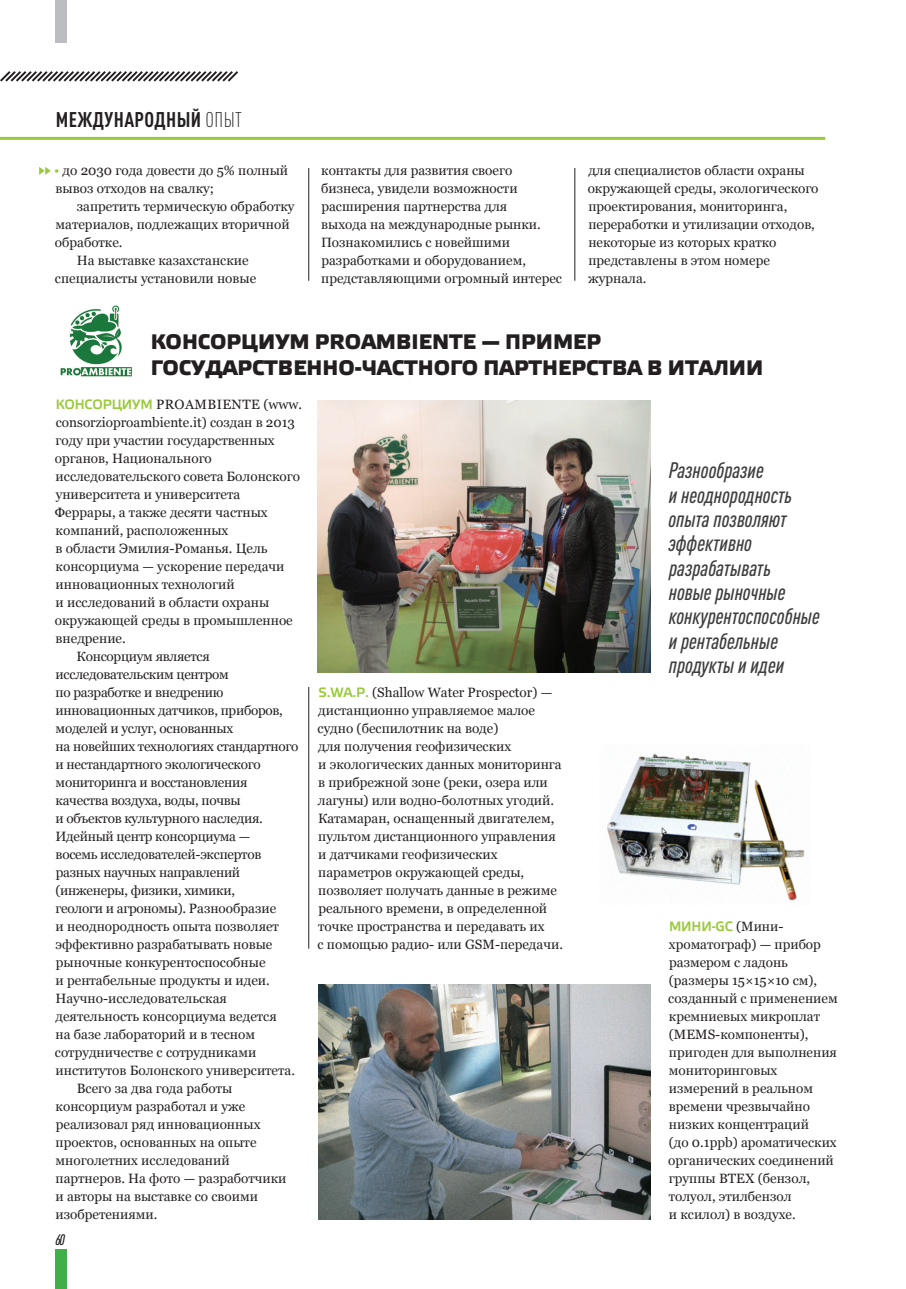
<style>
.page{position:relative;width:906px;height:1289px;background:#fff}
.page>*{position:absolute;margin:0;border:0;box-sizing:border-box;transform-origin:0 0}
.t1{font:italic 500 condensed 22.05px/24.3px "DIN Pro";color:#3e3e3f}
.t2{font:700 21px/25.5px "Etelka Medium Pro";color:#231f20}
.t3{font:700 condensed 21px "DIN Pro";letter-spacing:.02em;color:#231f20}
.t4{font:italic 500 condensed 15px "DIN Pro";color:#231f20}
.t5{font:13.5px/18px "Georgia";color:#231f20}
.t6{font:13.5px "Georgia";letter-spacing:-.02em;color:#231f20}
.t7{font:13.5px "Georgia";letter-spacing:.03em;color:#231f20}
.s1{font-weight:300}
.s2{color:#99ca3b}
.s3{font-family:"Etelka Medium Pro";color:#99ca3b}
</style>
<div class="page">
<hr style="left:0;top:137px;width:825px;height:3px;background:#99ca3b">
<div style="left:55px;top:1249px;width:12px;height:39px;background:#40ae49"></div>
<svg style="left:0;top:71px;width:238px;height:11px"></svg>
<div style="left:55px;top:0;width:12px;height:43px;background:#bcbdc0"></div>
<img style="left:60px;top:305px;width:72px;height:72px">
<img style="left:318px;top:400px;width:332px;height:273px">
<img style="left:319px;top:984px;width:331px;height:235px">
<img style="left:607px;top:754px;width:198px;height:147px">
<svg style="left:39px;top:167px;width:12px;height:8px"></svg>
<hr style="left:308px;top:687px;width:1px;height:261px;background:#231f20">
<hr style="left:308px;top:168px;width:1px;height:113px;background:#231f20">
<hr style="left:574px;top:168px;width:1px;height:113px;background:#231f20">
<p class="t3" style="left:56px;top:112px;width:188px">МЕЖДУНАРОДНЫЙ <span class="s1">ОПЫТ</span></p>
<p class="t5" style="left:54px;top:161px;width:236px"><span class="s2">•</span> до 2030 года довести до 5% полный</p>
<p class="t5" style="left:56px;top:179px;width:160px">вывоз отходов на свалку;</p>
<p class="t5" style="left:77px;top:197px;width:219px">запретить термическую обработку</p>
<p class="t5" style="left:56px;top:215px;width:235px">материалов, подлежащих вторичной</p>
<p class="t5" style="left:55px;top:233px;width:69px">обработке.</p>
<p class="t5" style="left:77px;top:251px;width:173px">На выставке казахстанские</p>
<p class="t5" style="left:55px;top:269px;width:203px">специалисты установили новые</p>
<p class="t5" style="left:321px;top:161px;width:242px">контакты для развития своего бизнеса, увидели возможности расширения партнерства для<br>выхода на международные рынки.<br>Познакомились с новейшими разработками и оборудованием, представляющими огромный интерес</p>
<p class="t5" style="left:587px;top:161px;width:232px">для специалистов области охраны окружающей среды, экологического проектирования, мониторинга, переработки и утилизации отходов, некоторые из которых кратко представлены в этом номере журнала.</p>
<p class="t2" style="left:151px;top:331px;width:614px">КОНСОРЦИУМ PROAMBIENTE — ПРИМЕР<br>ГОСУДАРСТВЕННО-ЧАСТНОГО ПАРТНЕРСТВА В ИТАЛИИ</p>
<p class="t7" style="left:56px;top:396px;width:248px"><span class="s3">КОНСОРЦИУМ</span> PROAMBIENTE (www.</p>
<p class="t5" style="left:56px;top:413px;width:241px">consorzioproambiente.it) создан в 2013</p>
<p class="t5" style="left:56px;top:431px;width:221px">году при участии государственных</p>
<p class="t5" style="left:55px;top:449px;width:158px">органов, Национального</p>
<p class="t5" style="left:56px;top:467px;width:246px">исследовательского совета Болонского</p>
<p class="t5" style="left:56px;top:485px;width:186px">университета и университета</p>
<p class="t5" style="left:55px;top:503px;width:214px">Феррары, а также десяти частных</p>
<p class="t5" style="left:56px;top:521px;width:174px">компаний, расположенных</p>
<p class="t5" style="left:56px;top:539px;width:214px">в области Эмилия-Романья. Цель</p>
<p class="t5" style="left:56px;top:557px;width:230px">консорциума — ускорение передачи</p>
<p class="t5" style="left:56px;top:575px;width:180px">инновационных технологий</p>
<p class="t5" style="left:56px;top:593px;width:215px">и исследований в области охраны</p>
<p class="t5" style="left:55px;top:611px;width:239px">окружающей среды в промышленное</p>
<p class="t5" style="left:56px;top:629px;width:72px">внедрение.</p>
<p class="t6" style="left:77px;top:648px;width:135px">Консорциум является</p>
<p class="t6" style="left:56px;top:666px;width:175px">исследовательским центром</p>
<p class="t6" style="left:56px;top:684px;width:169px">по разработке и внедрению</p>
<p class="t6" style="left:56px;top:702px;width:229px">инновационных датчиков, приборов,</p>
<p class="t6" style="left:56px;top:720px;width:179px">моделей и услуг, основанных</p>
<p class="t6" style="left:56px;top:738px;width:244px">на новейших технологиях стандартного</p>
<p class="t6" style="left:56px;top:756px;width:206px">и нестандартного экологического</p>
<p class="t6" style="left:56px;top:774px;width:193px">мониторинга и восстановления</p>
<p class="t6" style="left:56px;top:792px;width:187px">качества воздуха, воды, почвы</p>
<p class="t6" style="left:56px;top:810px;width:209px">и объектов культурного наследия.</p>
<p class="t6" style="left:55px;top:828px;width:196px">Идейный центр консорциума —</p>
<p class="t6" style="left:56px;top:846px;width:207px">восемь исследователей-экспертов</p>
<p class="t6" style="left:56px;top:864px;width:186px">разных научных направлений</p>
<p class="t6" style="left:55px;top:882px;width:181px">(инженеры, физики, химики,</p>
<p class="t6" style="left:56px;top:900px;width:222px">геологи и агрономы). Разнообразие</p>
<p class="t5" style="left:56px;top:917px;width:225px">и неоднородность опыта позволяет</p>
<p class="t5" style="left:56px;top:935px;width:218px">эффективно разрабатывать новые</p>
<p class="t5" style="left:56px;top:953px;width:211px">рыночные конкурентоспособные</p>
<p class="t5" style="left:56px;top:971px;width:216px">и рентабельные продукты и идеи.</p>
<p class="t5" style="left:55px;top:989px;width:173px">Научно-исследовательская</p>
<p class="t5" style="left:56px;top:1007px;width:223px">деятельность консорциума ведется</p>
<p class="t5" style="left:56px;top:1025px;width:201px">на базе лабораторий и в тесном</p>
<p class="t5" style="left:55px;top:1043px;width:203px">сотрудничестве с сотрудниками</p>
<p class="t5" style="left:56px;top:1061px;width:241px">институтов Болонского университета.</p>
<p class="t5" style="left:77px;top:1079px;width:157px">Всего за два года работы</p>
<p class="t5" style="left:56px;top:1097px;width:191px">консорциум разработал и уже</p>
<p class="t5" style="left:56px;top:1115px;width:206px">реализовал ряд инновационных</p>
<p class="t5" style="left:56px;top:1133px;width:202px">проектов, основанных на опыте</p>
<p class="t5" style="left:56px;top:1151px;width:175px">многолетних исследований</p>
<p class="t5" style="left:56px;top:1169px;width:232px">партнеров. На фото — разработчики</p>
<p class="t5" style="left:56px;top:1187px;width:204px">и авторы на выставке со своими</p>
<p class="t5" style="left:56px;top:1205px;width:103px">изобретениями.</p>
<p class="t1" style="left:668px;top:461px;width:153px">Разнообразие<br>и неоднородность опыта позволяют эффективно разрабатывать<br>новые рыночные конкурентоспособные и рентабельные продукты и идеи</p>
<p class="t5" style="left:317px;top:683px;width:247px"><span class="s3">S.WA.P.</span> (Shallow Water Prospector) — дистанционно управляемое малое судно (беспилотник на воде)<br>для получения геофизических<br>и экологических данных мониторинга в прибрежной зоне (реки, озера или лагуны) или водно-болотных угодий.<br>Катамаран, оснащенный двигателем, пультом дистанционного управления и датчиками геофизических параметров окружающей среды, позволяет получать данные в режиме реального времени, в определенной точке пространства и передавать их<br>с помощью радио- или GSM-передачи.</p>
<p class="t5" style="left:668px;top:917px;width:171px"><span class="s3">МИНИ-GC</span> (Мини&shy;хроматограф) — прибор размером с ладонь (размеры 15×15×10 см), созданный с применением кремниевых микроплат (MEMS-компоненты), пригоден для выполнения мониторинговых измерений в реальном времени чрезвычайно низких концентраций<br>(до 0.1ppb) ароматических органических соединений группы ВТЕХ (бензол, толуол, этилбензол<br>и ксилол) в воздухе.</p>
<p class="t4" style="left:56px;top:1233px;width:11px">60</p>
</div>
